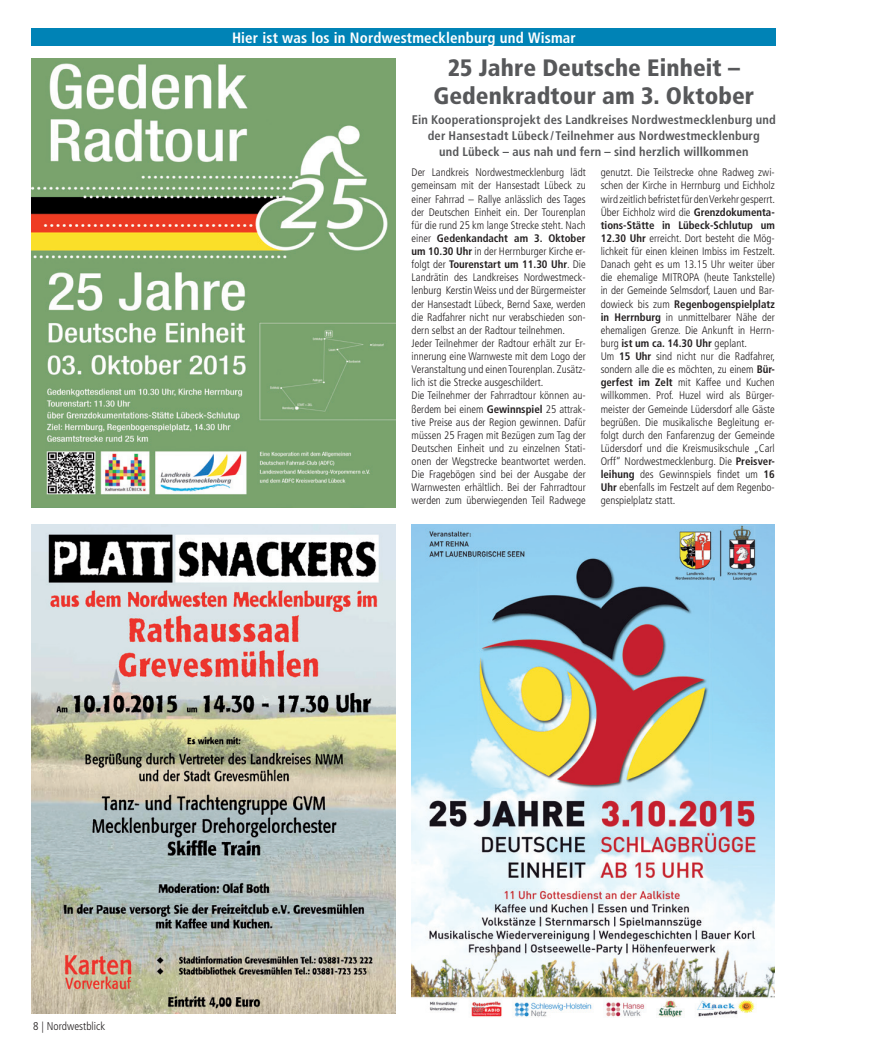
<style>
.page{position:relative;width:877px;height:1049px;background:#fff}
.page>*{position:absolute;margin:0;border:0;box-sizing:border-box;transform-origin:0 0}
.t1{font:900 condensed 23.75px/27.5px "Frutiger";letter-spacing:.005em;color:#57585a;text-align:center}
.t2{font:700 condensed 15px "Frutiger";letter-spacing:.01em;color:#fff}
.t3{font:700 condensed 12.5px/16.2px "Frutiger";letter-spacing:.01em;color:#57585a;text-align:center}
.t4{font:300 condensed 11.25px "Frutiger";color:#231f20}
.t5{font:300 condensed 10.88px/13.1px "Frutiger";color:#231f20}
.s1{font-weight:700}
</style>
<div class="page">
<div style="left:32px;top:29px;width:744px;height:17px;background:#0083b6"></div>
<img style="left:32px;top:58px;width:363px;height:450px">
<img style="left:32px;top:524px;width:363px;height:489px">
<img style="left:412px;top:524px;width:363px;height:493px">
<h2 class="t2" style="left:232px;top:29px;width:345px">Hier ist was los in Nordwestmecklenburg und Wismar</h2>
<h1 class="t1" style="left:433px;top:54px;width:322px">25 Jahre Deutsche Einheit –<br>Gedenkradtour am 3. Oktober</h1>
<p class="t3" style="left:412px;top:111px;width:366px">Ein Kooperationsprojekt des Landkreises Nordwestmecklenburg und der Hansestadt Lübeck / Teilnehmer aus Nordwestmecklenburg<br>und Lübeck – aus nah und fern – sind herzlich willkommen</p>
<p class="t5" style="left:412px;top:166px;width:176px">Der Landkreis Nordwestmecklenburg lädt gemeinsam mit der Hansestadt Lübeck zu einer Fahrrad – Rallye anlässlich des Tages der Deutschen Einheit ein. Der Tourenplan für die rund 25 km lange Strecke steht. Nach einer <span class="s1">Gedenkandacht am 3. Oktober um 10.30 Uhr</span> in der Herrnburger Kirche er&shy;folgt der <span class="s1">Tourenstart um 11.30 Uhr</span>. Die Landrätin des Landkreises Nordwestmeck&shy;lenburg Kerstin Weiss und der Bürgermeister der Hansestadt Lübeck, Bernd Saxe, werden die Radfahrer nicht nur verabschieden son&shy;dern selbst an der Radtour teilnehmen.<br>Jeder Teilnehmer der Radtour erhält zur Er&shy;innerung eine Warnweste mit dem Logo der Veranstaltung und einen Tourenplan. Zusätz&shy;lich ist die Strecke ausgeschildert.<br>Die Teilnehmer der Fahrradtour können au&shy;ßerdem bei einem <span class="s1">Gewinnspiel</span> 25 attrak&shy;tive Preise aus der Region gewinnen. Dafür müssen 25 Fragen mit Bezügen zum Tag der Deutschen Einheit und zu einzelnen Stati&shy;onen der Wegstrecke beantwortet werden.<br>Die Fragebögen sind bei der Ausgabe der Warnwesten erhältlich. Bei der Fahrradtour werden zum überwiegenden Teil Radwege</p>
<p class="t5" style="left:601px;top:166px;width:176px">genutzt. Die Teilstrecke ohne Radweg zwi&shy;schen der Kirche in Herrnburg und Eichholz wird zeitlich befristet für den Verkehr gesperrt.<br>Über Eichholz wird die <span class="s1">Grenzdokumenta&shy;tions-Stätte in Lübeck-Schlutup um 12.30 Uhr</span> erreicht. Dort besteht die Mög&shy;lichkeit für einen kleinen Imbiss im Festzelt.<br>Danach geht es um 13.15 Uhr weiter über die ehemalige MITROPA (heute Tankstelle) in der Gemeinde Selmsdorf, Lauen und Bar&shy;dowieck bis zum <span class="s1">Regenbogenspielplatz in Herrnburg</span> in unmittelbarer Nähe der ehemaligen Grenze. Die Ankunft in Herrn&shy;burg <span class="s1">ist um ca. 14.30 Uhr</span> geplant.<br>Um <span class="s1">15 Uhr</span> sind nicht nur die Radfahrer, sondern alle die es möchten, zu einem <span class="s1">Bür&shy;gerfest im Zelt</span> mit Kaffee und Kuchen willkommen. Prof. Huzel wird als Bürger&shy;meister der Gemeinde Lüdersdorf alle Gäste begrüßen. Die musikalische Begleitung er&shy;folgt durch den Fanfarenzug der Gemeinde Lüdersdorf und die Kreismusikschule „Carl Orff“ Nordwestmecklenburg. Die <span class="s1">Preisver&shy;leihung</span> des Gewinnspiels findet um <span class="s1">16<br>Uhr</span> ebenfalls im Festzelt auf dem Regenbo&shy;genspielplatz statt.</p>
<p class="t4" style="left:33px;top:1019px;width:73px">8 | Nordwestblick</p>
</div>
